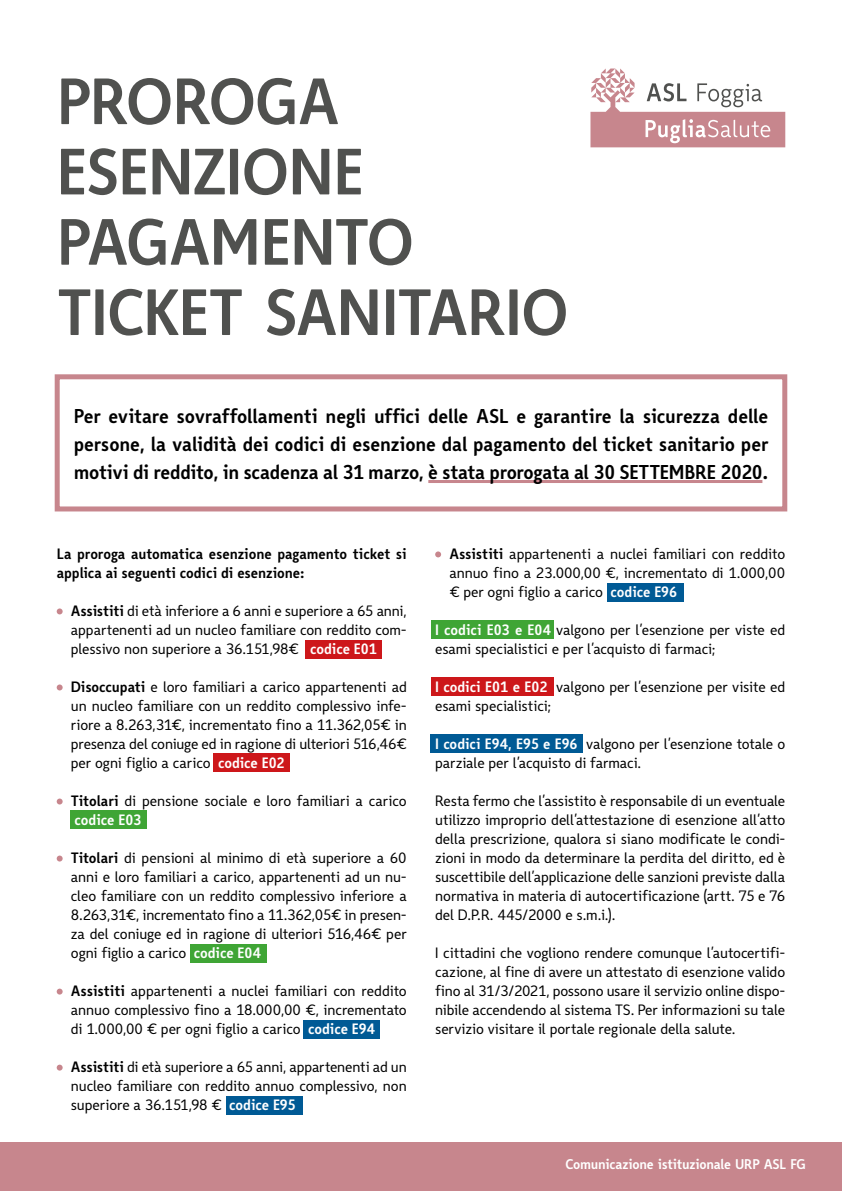
<style>
.page{position:relative;width:842px;height:1191px;background:#fff}
.page>*{position:absolute;margin:0;border:0;box-sizing:border-box;transform-origin:0 0}
.t1{font:700 65.1px/70.3px "Wayfinding Sans Rg";letter-spacing:-.02em;color:#50514f}
.t2{font:700 20px/28px "Wayfinding Sans Rg";letter-spacing:-.015em;color:#000;text-align:justify}
.t3{font:15px/19px "Wayfinding Sans Rg";letter-spacing:-.005em;color:#000;text-align:justify}
.t4{font:700 15px/19px "Wayfinding Sans Rg";letter-spacing:-.005em;color:#000}
.t5{font:700 14.1px "Wayfinding Sans Rg";letter-spacing:-.02em;color:#fff}
.s1{font-weight:700}
.s2{font-weight:700;color:#fff}
</style>
<div class="page">
<div style="left:305px;top:640px;width:77px;height:18px;background:#cd171a"></div>
<div style="left:213px;top:753px;width:76px;height:19px;background:#cd171a"></div>
<div style="left:70px;top:810px;width:77px;height:19px;background:#3fa535"></div>
<div style="left:431px;top:620px;width:122px;height:19px;background:#3fa535"></div>
<div style="left:431px;top:677px;width:122px;height:19px;background:#cd171a"></div>
<div style="left:431px;top:734px;width:152px;height:19px;background:#005a95"></div>
<div style="left:190px;top:943px;width:77px;height:19px;background:#3fa535"></div>
<div style="left:304px;top:1020px;width:76px;height:19px;background:#005a95"></div>
<div style="left:607px;top:583px;width:76px;height:19px;background:#005a95"></div>
<div style="left:226px;top:1095px;width:77px;height:19px;background:#005a95"></div>
<svg style="left:590px;top:68px;width:195px;height:79px"></svg>
<svg style="left:57px;top:608px;width:6px;height:6px"></svg>
<svg style="left:57px;top:684px;width:6px;height:6px"></svg>
<svg style="left:57px;top:798px;width:6px;height:6px"></svg>
<svg style="left:57px;top:855px;width:6px;height:6px"></svg>
<svg style="left:57px;top:988px;width:6px;height:6px"></svg>
<svg style="left:57px;top:1064px;width:6px;height:6px"></svg>
<svg style="left:435px;top:551px;width:6px;height:6px"></svg>
<div style="left:0;top:1142px;width:842px;height:49px;background:#c7868d"></div>
<hr style="left:428px;top:480px;width:334px;height:3px;background:#c7868d">
<div style="left:55px;top:374px;width:732px;height:137px;border:5px solid #c7868d"></div>
<h1 class="t1" style="left:57px;top:68px;width:513px">PROROGA<br>ESENZIONE<br>PAGAMENTO<br>TICKET SANITARIO</h1>
<p class="t2" style="left:74px;top:402px;width:696px">Per evitare sovraffollamenti negli uffici delle ASL e garantire la sicurezza delle persone, la validità dei codici di esenzione dal pagamento del ticket sanitario per motivi di reddito, in scadenza al 31 marzo, è stata prorogata al 30 SETTEMBRE 2020.</p>
<p class="t4" style="left:57px;top:544px;width:352px">La proroga automatica esenzione pagamento ticket si applica ai seguenti codici di esenzione:</p>
<p class="t3" style="left:71px;top:602px;width:337px"><span class="s1">Assistiti</span> di età inferiore a 6 anni e superiore a 65 anni, appartenenti ad un nucleo familiare con reddito com&shy;plessivo non superiore a 36.151,98€ <span class="s2">codice E01</span></p>
<p class="t3" style="left:71px;top:678px;width:337px"><span class="s1">Disoccupati</span> e loro familiari a carico appartenenti ad un nucleo familiare con un reddito complessivo infe&shy;riore a 8.263,31€, incrementato fino a 11.362,05€ in presenza del coniuge ed in ragione di ulteriori 516,46€ per ogni figlio a carico <span class="s2">codice E02</span></p>
<p class="t3" style="left:71px;top:792px;width:337px"><span class="s1">Titolari</span> di pensione sociale e loro familiari a carico <span class="s2">codice E03</span></p>
<p class="t3" style="left:71px;top:849px;width:337px"><span class="s1">Titolari</span> di pensioni al minimo di età superiore a 60 anni e loro familiari a carico, appartenenti ad un nu&shy;cleo familiare con un reddito complessivo inferiore a 8.263,31€, incrementato fino a 11.362,05€ in presen&shy;za del coniuge ed in ragione di ulteriori 516,46€ per ogni figlio a carico <span class="s2">codice E04</span></p>
<p class="t3" style="left:71px;top:982px;width:337px"><span class="s1">Assistiti</span> appartenenti a nuclei familiari con reddito annuo complessivo fino a 18.000,00 €, incrementato di 1.000,00 € per ogni figlio a carico <span class="s2">codice E94</span></p>
<p class="t3" style="left:71px;top:1058px;width:337px"><span class="s1">Assistiti</span> di età superiore a 65 anni, appartenenti ad un nucleo familiare con reddito annuo complessivo, non superiore a 36.151,98 € <span class="s2">codice E95</span></p>
<p class="t3" style="left:449px;top:545px;width:337px"><span class="s1">Assistiti</span> appartenenti a nuclei familiari con reddito annuo fino a 23.000,00 €, incrementato di 1.000,00 € per ogni figlio a carico <span class="s2">codice E96</span></p>
<p class="t3" style="left:435px;top:621px;width:351px"><span class="s2">I codici E03 e E04</span> valgono per l’esenzione per viste ed esami specialistici e per l’acquisto di farmaci;</p>
<p class="t3" style="left:435px;top:678px;width:352px"><span class="s2">I codici E01 e E02</span> valgono per l’esenzione per visite ed esami specialistici;</p>
<p class="t3" style="left:435px;top:735px;width:352px"><span class="s2">I codici E94, E95 e E96</span> valgono per l’esenzione totale o parziale per l’acquisto di farmaci.</p>
<p class="t3" style="left:435px;top:792px;width:352px">Resta fermo che l’assistito è responsabile di un eventuale utilizzo improprio dell’attestazione di esenzione all’atto della prescrizione, qualora si siano modificate le condi&shy;zioni in modo da determinare la perdita del diritto, ed è suscettibile dell’applicazione delle sanzioni previste dalla normativa in materia di autocertificazione (artt. 75 e 76 del D.P.R. 445/2000 e s.m.i.).</p>
<p class="t3" style="left:435px;top:944px;width:352px">I cittadini che vogliono rendere comunque l’autocertifi&shy;cazione, al fine di avere un attestato di esenzione valido fino al 31/3/2021, possono usare il servizio online dispo&shy;nibile accendendo al sistema TS. Per informazioni su tale servizio visitare il portale regionale della salute.</p>
<p class="t5" style="left:565px;top:1155px;width:242px">Comunicazione istituzionale URP ASL FG</p>
</div>
